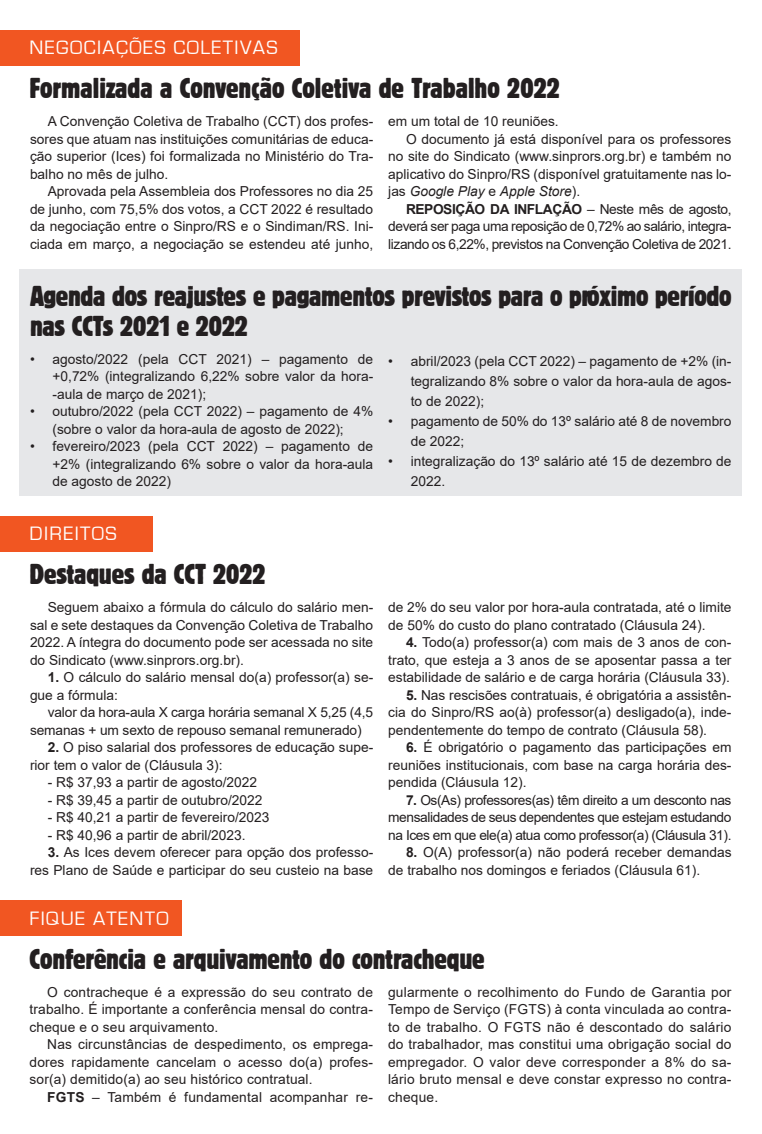
<style>
.page{position:relative;width:762px;height:1134px;background:#fff}
.page>*{position:absolute;margin:0;border:0;box-sizing:border-box;transform-origin:0 0}
.t1{font:condensed 30px/30px "Block T";letter-spacing:-.01em;color:#231f20}
.t2{font:20px "Eurostile";letter-spacing:.07em;color:#fff}
.t3{font:13.75px/17.5px "Arial";color:#231f20;text-align:justify}
.s1{font-style:italic}
.s2{font-weight:700}
</style>
<div class="page">
<div style="left:19px;top:269px;width:722px;height:227px;background:#e6e7e9"></div>
<div style="left:0;top:516px;width:152px;height:35px;background:#f15622"></div>
<div style="left:0;top:30px;width:299px;height:36px;background:#f15622"></div>
<div style="left:0;top:900px;width:182px;height:36px;background:#f15622"></div>
<p class="t2" style="left:30px;top:37px;width:250px">NEGOCIAÇÕES COLETIVAS</p>
<p class="t1" style="left:30px;top:74px;width:532px">Formalizada a Convenção Coletiva de Trabalho 2022</p>
<p class="t3" style="left:30px;top:113px;width:345px;text-indent:18px">A Convenção Coletiva de Trabalho (CCT) dos profes&shy;sores que atuam nas instituições comunitárias de educa&shy;ção superior (Ices) foi formalizada no Ministério do Tra&shy;balho no mês de julho.</p>
<p class="t3" style="left:30px;top:183px;width:345px;text-indent:18px">Aprovada pela Assembleia dos Professores no dia 25 de junho, com 75,5% dos votos, a CCT 2022 é resultado da negociação entre o Sinpro/RS e o Sindiman/RS. Ini&shy;ciada em março, a negociação se estendeu até junho,</p>
<p class="t3" style="left:388px;top:113px;width:172px">em um total de 10 reuniões.</p>
<p class="t3" style="left:388px;top:130px;width:345px;text-indent:18px">O documento já está disponível para os professores no site do Sindicato (www.sinprors.org.br) e também no aplicativo do Sinpro/RS (disponível gratuitamente nas lo&shy;jas <span class="s1">Google Play</span> e <span class="s1">Apple Store</span>).</p>
<p class="t3" style="left:388px;top:200px;width:345px;text-indent:18px"><span class="s2">REPOSIÇÃO DA INFLAÇÃO</span> – Neste mês de agosto, deverá ser paga uma reposição de 0,72% ao salário, integra&shy;lizando os 6,22%, previstos na Convenção Coletiva de 2021.</p>
<p class="t1" style="left:30px;top:281px;width:703px">Agenda dos reajustes e pagamentos previstos para o próximo período nas CCTs 2021 e 2022</p>
<p class="t3" style="left:53px;top:350px;width:322px;text-indent:-22px">• agosto/2022 (pela CCT 2021) – pagamento de +0,72% (integralizando 6,22% sobre valor da hora--aula de março de 2021);</p>
<p class="t3" style="left:30px;top:402px;width:345px;text-align:center">• outubro/2022 (pela CCT 2022) – pagamento de 4% (sobre o valor da hora-aula de agosto de 2022);</p>
<p class="t3" style="left:53px;top:437px;width:322px;text-indent:-22px">• fevereiro/2023 (pela CCT 2022) – pagamento de +2% (integralizando 6% sobre o valor da hora-aula de agosto de 2022)</p>
<p class="t2" style="left:30px;top:523px;width:89px">DIREITOS</p>
<p class="t1" style="left:30px;top:560px;width:237px">Destaques da CCT 2022</p>
<p class="t3" style="left:30px;top:599px;width:345px;text-indent:18px">Seguem abaixo a fórmula do cálculo do salário men&shy;sal e sete destaques da Convenção Coletiva de Trabalho 2022. A íntegra do documento pode ser acessada no site do Sindicato (www.sinprors.org.br).</p>
<p class="t3" style="left:30px;top:669px;width:345px;text-indent:18px"><span class="s2">1.</span> O cálculo do salário mensal do(a) professor(a) se&shy;gue a fórmula:</p>
<p class="t3" style="left:30px;top:704px;width:345px;text-indent:18px">valor da hora-aula X carga horária semanal X 5,25 (4,5 semanas + um sexto de repouso semanal remunerado)</p>
<p class="t3" style="left:30px;top:739px;width:345px;text-indent:18px"><span class="s2">2.</span> O piso salarial dos professores de educação supe&shy;rior tem o valor de (Cláusula 3):</p>
<p class="t3" style="left:48px;top:774px;width:211px">- R$ 37,93 a partir de agosto/2022</p>
<p class="t3" style="left:48px;top:791px;width:216px">- R$ 39,45 a partir de outubro/2022</p>
<p class="t3" style="left:48px;top:809px;width:223px">- R$ 40,21 a partir de fevereiro/2023</p>
<p class="t3" style="left:48px;top:826px;width:199px">- R$ 40,96 a partir de abril/2023.</p>
<p class="t3" style="left:30px;top:844px;width:345px;text-align:right"><span class="s2">3.</span> As Ices devem oferecer para opção dos professo&shy;res Plano de Saúde e participar do seu custeio na base</p>
<p class="t2" style="left:30px;top:907px;width:141px">FIQUE ATENTO</p>
<p class="t3" style="left:411px;top:351px;width:322px;line-height:20px;text-indent:-22px">• abril/2023 (pela CCT 2022) – pagamento de +2% (in&shy;tegralizando 8% sobre o valor da hora-aula de agos&shy;to de 2022);</p>
<p class="t3" style="left:411px;top:411px;width:322px;line-height:20px;text-indent:-22px">• pagamento de 50% do 13º salário até 8 de novembro de 2022;</p>
<p class="t3" style="left:411px;top:451px;width:322px;line-height:20px;text-indent:-22px">• integralização do 13º salário até 15 de dezembro de<br>2022.</p>
<p class="t3" style="left:388px;top:599px;width:345px">de 2% do seu valor por hora-aula contratada, até o limite de 50% do custo do plano contratado (Cláusula 24).</p>
<p class="t3" style="left:388px;top:634px;width:345px;text-indent:18px"><span class="s2">4.</span> Todo(a) professor(a) com mais de 3 anos de con&shy;trato, que esteja a 3 anos de se aposentar passa a ter estabilidade de salário e de carga horária (Cláusula 33).</p>
<p class="t3" style="left:388px;top:686px;width:345px;text-indent:18px"><span class="s2">5.</span> Nas rescisões contratuais, é obrigatória a assistên&shy;cia do Sinpro/RS ao(à) professor(a) desligado(a), inde&shy;pendentemente do tempo de contrato (Cláusula 58).</p>
<p class="t3" style="left:388px;top:739px;width:345px;text-indent:18px"><span class="s2">6.</span> É obrigatório o pagamento das participações em reuniões institucionais, com base na carga horária des&shy;pendida (Cláusula 12).</p>
<p class="t3" style="left:388px;top:791px;width:345px;text-indent:18px"><span class="s2">7.</span> Os(As) professores(as) têm direito a um desconto nas mensalidades de seus dependentes que estejam estudando na Ices em que ele(a) atua como professor(a) (Cláusula 31).</p>
<p class="t3" style="left:388px;top:844px;width:345px;text-indent:18px"><span class="s2">8.</span> O(A) professor(a) não poderá receber demandas de trabalho nos domingos e feriados (Cláusula 61).</p>
<p class="t1" style="left:30px;top:945px;width:456px">Conferência e arquivamento do contracheque</p>
<p class="t3" style="left:30px;top:983px;width:345px;text-indent:18px">O contracheque é a expressão do seu contrato de trabalho. É importante a conferência mensal do contra&shy;cheque e o seu arquivamento.</p>
<p class="t3" style="left:30px;top:1036px;width:345px;text-indent:18px">Nas circunstâncias de despedimento, os emprega&shy;dores rapidamente cancelam o acesso do(a) profes&shy;sor(a) demitido(a) ao seu histórico contratual.</p>
<p class="t3" style="left:47px;top:1088px;width:327px"><span class="s2">FGTS</span> – Também é fundamental acompanhar re-</p>
<p class="t3" style="left:388px;top:983px;width:345px">gularmente o recolhimento do Fundo de Garantia por Tempo de Serviço (FGTS) à conta vinculada ao contra&shy;to de trabalho. O FGTS não é descontado do salário do trabalhador, mas constitui uma obrigação social do empregador. O valor deve corresponder a 8% do sa&shy;lário bruto mensal e deve constar expresso no contra&shy;cheque.</p>
</div>
